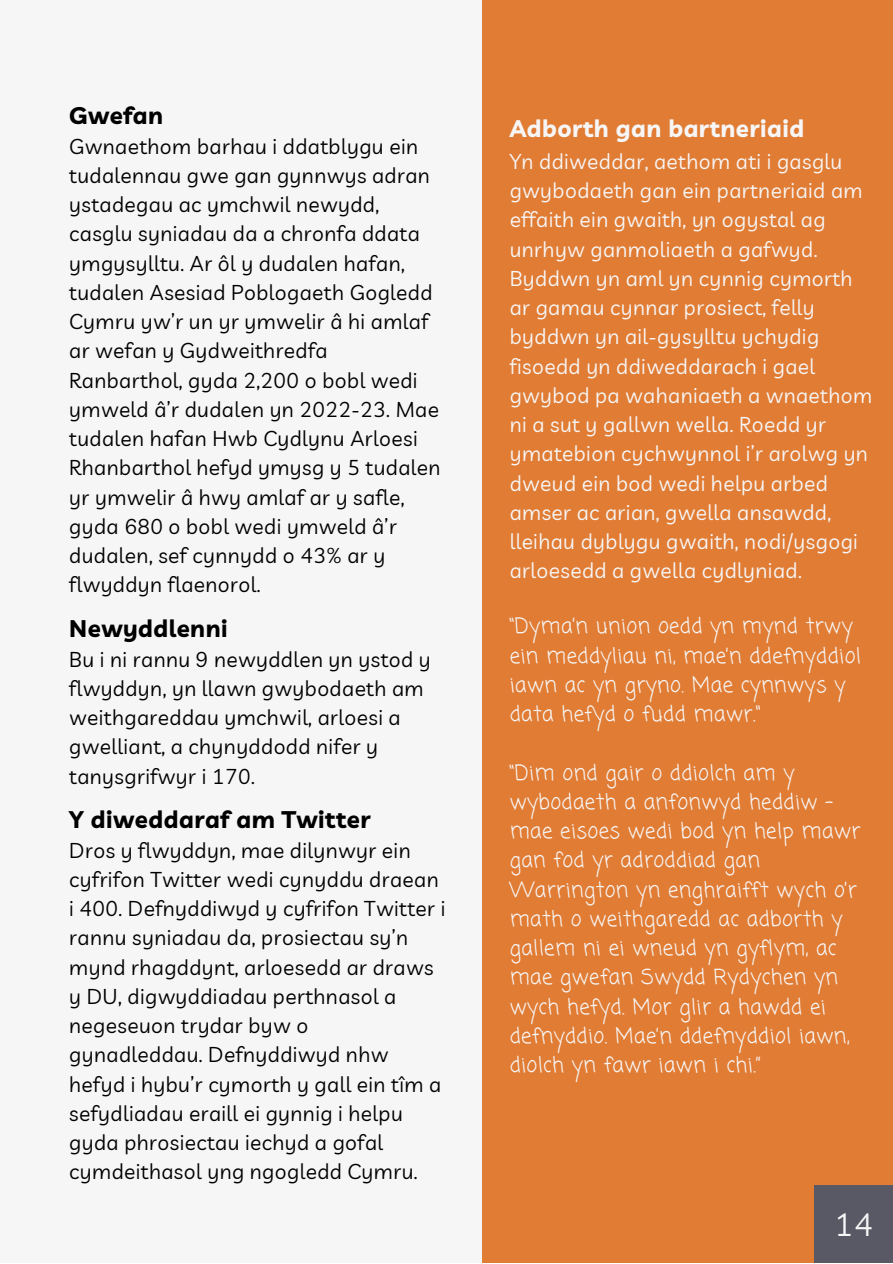
<style>
.page{position:relative;width:893px;height:1264px;background:#fff}
.page>*{position:absolute;margin:0;border:0;box-sizing:border-box;transform-origin:0 0}
.t1{font:31.5px "Livvic";color:#f7f6f6}
.t2{font:700 24px "Livvic";letter-spacing:.02em;color:#000}
.t3{font:700 24px "Livvic";letter-spacing:.02em;color:#f7f6f6}
.t4{font:21px/29.2px "Livvic";letter-spacing:.02em;color:#000}
.t5{font:21px/29.2px "Livvic";letter-spacing:.02em;color:#f7f6f6}
.t6{font:21px/29.2px "Coming Soon";letter-spacing:.02em;color:#f7f6f6}
</style>
<div class="page">
<div style="left:0;top:0;width:892px;height:1262px;background:#f7f6f6"></div>
<div style="left:483px;top:0;width:409px;height:1262px;background:#e17c34"></div>
<div style="left:813px;top:1184px;width:79px;height:78px;background:#585965"></div>
<p class="t2" style="left:69px;top:100px;width:95px">Gwefan</p>
<p class="t4" style="left:69px;top:131px;width:373px">Gwnaethom barhau i ddatblygu ein tudalennau gwe gan gynnwys adran ystadegau ac ymchwil newydd, casglu syniadau da a chronfa ddata ymgysylltu. Ar ôl y dudalen hafan, tudalen Asesiad Poblogaeth Gogledd<br>Cymru yw’r un yr ymwelir â hi amlaf ar wefan y Gydweithredfa<br>Ranbarthol, gyda 2,200 o bobl wedi ymweld â’r dudalen yn 2022-23. Mae tudalen hafan Hwb Cydlynu Arloesi<br>Rhanbarthol hefyd ymysg y 5 tudalen yr ymwelir â hwy amlaf ar y safle, gyda 680 o bobl wedi ymweld â’r dudalen, sef cynnydd o 43% ar y flwyddyn flaenorol.</p>
<p class="t2" style="left:69px;top:612px;width:160px">Newyddlenni</p>
<p class="t4" style="left:69px;top:644px;width:363px">Bu i ni rannu 9 newyddlen yn ystod y flwyddyn, yn llawn gwybodaeth am weithgareddau ymchwil, arloesi a gwelliant, a chynyddodd nifer y tanysgrifwyr i 170.</p>
<p class="t2" style="left:69px;top:803px;width:303px">Y diweddaraf am Twitter</p>
<p class="t4" style="left:69px;top:835px;width:377px">Dros y flwyddyn, mae dilynwyr ein cyfrifon Twitter wedi cynyddu draean i 400. Defnyddiwyd y cyfrifon Twitter i rannu syniadau da, prosiectau sy’n mynd rhagddynt, arloesedd ar draws y DU, digwyddiadau perthnasol a negeseuon trydar byw o gynadleddau. Defnyddiwyd nhw hefyd i hybu’r cymorth y gall ein tîm a sefydliadau eraill ei gynnig i helpu gyda phrosiectau iechyd a gofal cymdeithasol yng ngogledd Cymru.</p>
<p class="t3" style="left:509px;top:113px;width:296px">Adborth gan bartneriaid</p>
<p class="t5" style="left:509px;top:146px;width:364px">Yn ddiweddar, aethom ati i gasglu gwybodaeth gan ein partneriaid am effaith ein gwaith, yn ogystal ag unrhyw ganmoliaeth a gafwyd.<br>Byddwn yn aml yn cynnig cymorth ar gamau cynnar prosiect, felly byddwn yn ail-gysylltu ychydig fisoedd yn ddiweddarach i gael gwybod pa wahaniaeth a wnaethom ni a sut y gallwn wella. Roedd yr ymatebion cychwynnol i’r arolwg yn dweud ein bod wedi helpu arbed amser ac arian, gwella ansawdd, lleihau dyblygu gwaith, nodi/ysgogi arloesedd a gwella cydlyniad.</p>
<p class="t6" style="left:509px;top:613px;width:353px">“Dyma’n union oedd yn mynd trwy ein meddyliau ni, mae’n ddefnyddiol iawn ac yn gryno. Mae cynnwys y data hefyd o fudd mawr."</p>
<p class="t6" style="left:509px;top:759px;width:352px">“Dim ond gair o ddiolch am y wybodaeth a anfonwyd heddiw – mae eisoes wedi bod yn help mawr gan fod yr adroddiad gan<br>Warrington yn enghraifft wych o’r math o weithgaredd ac adborth y gallem ni ei wneud yn gyflym, ac mae gwefan Swydd Rydychen yn wych hefyd. Mor glir a hawdd ei defnyddio. Mae’n ddefnyddiol iawn, diolch yn fawr iawn i chi.”</p>
<p class="t1" style="left:834px;top:1203px;width:40px">14</p>
</div>
